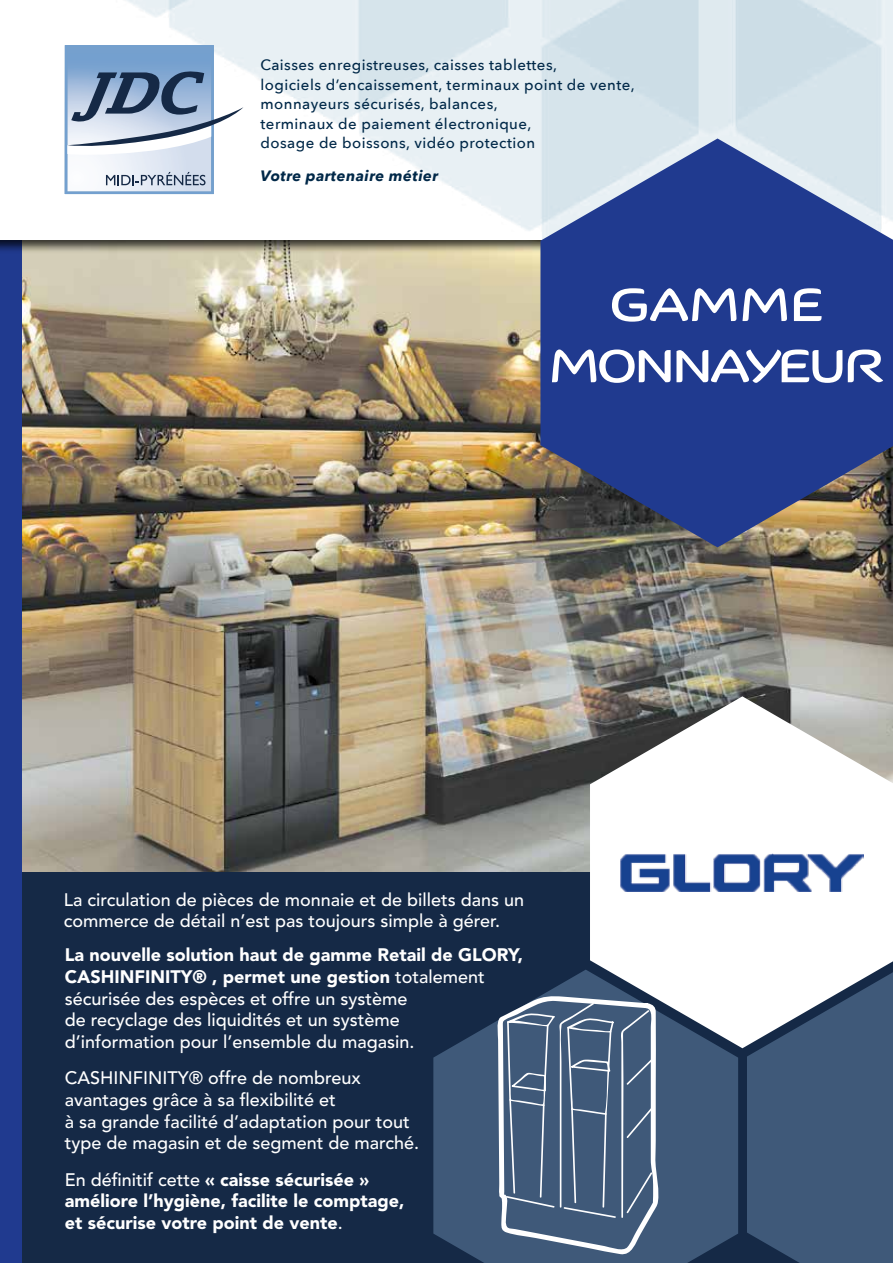
<style>
.page{position:relative;width:893px;height:1263px;background:#fff}
.page>*{position:absolute;margin:0;border:0;box-sizing:border-box;transform-origin:0 0}
.t1{font:51px/61.2px "Kaili FY";letter-spacing:-.05em;color:#fff;text-align:center}
.t2{font:500 18px/21.6px "Avenir";color:#fff}
.t3{font:900 18px/21.6px "Avenir";color:#fff}
.t4{font:500 15px/19.5px "Avenir Next";letter-spacing:.03em;color:#002848}
.t5{font:italic 700 15px "Avenir Next";letter-spacing:.03em;color:#002848}
.s1{font-weight:900}
.s2{font-weight:500}
</style>
<div class="page">
<img style="left:21px;top:396px;width:872px;height:476px">
<div style="left:0;top:872px;width:893px;height:391px;background:#152946"></div>
<div style="left:0;top:0;width:21px;height:1263px;background:#203a8f"></div>
<svg style="left:590px;top:696px;width:303px;height:352px"></svg>
<svg style="left:747px;top:968px;width:146px;height:295px"></svg>
<svg style="left:433px;top:969px;width:305px;height:294px;fill:#3f5979"></svg>
<img style="left:0;top:0;width:893px;height:396px">
<svg style="left:540px;top:138px;width:353px;height:409px;fill:#203a8f"></svg>
<hr style="left:890px;top:784px;width:3px;height:176px;background:#fff">
<svg style="left:65px;top:45px;width:178px;height:149px"></svg>
<svg style="left:496px;top:996px;width:164px;height:260px"></svg>
<img style="left:621px;top:853px;width:243px;height:38px">
<p class="t4" style="left:261px;top:55px;width:376px">Caisses enregistreuses, caisses tablettes,<br>logiciels d’encaissement, terminaux point de vente, monnayeurs sécurisés, balances,<br>terminaux de paiement électronique,<br>dosage de boissons, vidéo protection</p>
<p class="t5" style="left:261px;top:163px;width:179px">Votre partenaire métier</p>
<h1 class="t1" style="left:549px;top:270px;width:337px">GAMME<br>MONNAYEUR</h1>
<p class="t2" style="left:64px;top:889px;width:462px">La circulation de pièces de monnaie et de billets dans un commerce de détail n’est pas toujours simple à gérer.</p>
<p class="t2" style="left:65px;top:945px;width:460px"><span class="s1">La nouvelle solution haut de gamme Retail de GLORY, CASHINFINITY® , permet une gestion</span> totalement sécurisée des espèces et offre un système<br>de recyclage des liquidités et un système<br>d’information pour l’ensemble du magasin.</p>
<p class="t2" style="left:65px;top:1068px;width:356px">CASHINFINITY® offre de nombreux avantages grâce à sa flexibilité et<br>à sa grande facilité d’adaptation pour tout type de magasin et de segment de marché.</p>
<p class="t3" style="left:65px;top:1168px;width:341px"><span class="s2">En définitif cette</span> « caisse sécurisée » améliore l’hygiène, facilite le comptage, et sécurise votre point de vente<span class="s2">.</span></p>
</div>
